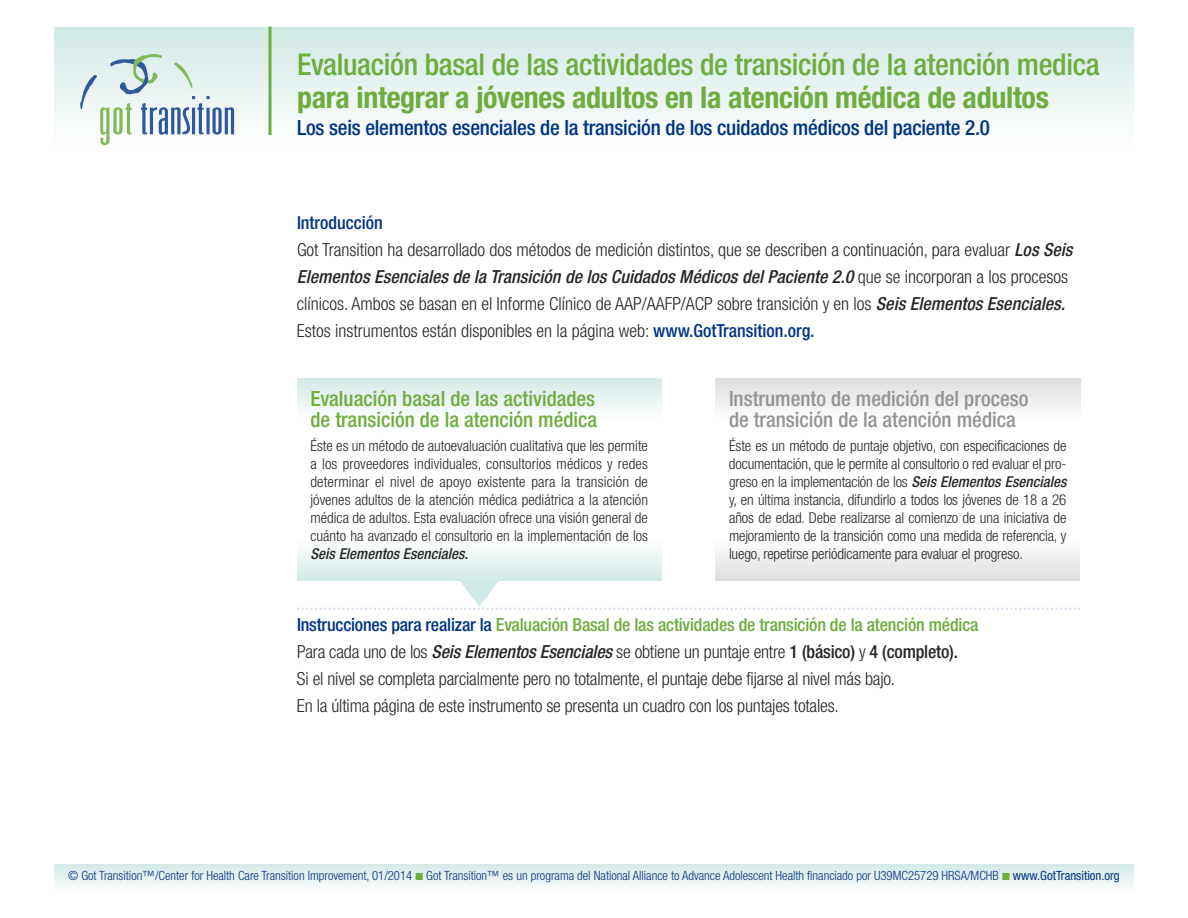
<style>
.page{position:relative;width:1188px;height:918px;background:#fff}
.page>*{position:absolute;margin:0;border:0;box-sizing:border-box;transform-origin:0 0}
.t1{font:500 condensed 30px "Helvetica Neue";letter-spacing:-.01em;color:#6dad3d}
.t2{font:700 condensed 30px "Helvetica Neue";letter-spacing:-.01em;color:#6dad3d}
.t3{font:500 condensed 21px "Helvetica Neue";letter-spacing:-.01em;color:#003484}
.t4{font:500 condensed 21px/21px "Helvetica Neue";color:#6dad3d}
.t5{font:500 condensed 21px/21px "Helvetica Neue";color:#939393}
.t6{font:300 condensed 18px/27px "Helvetica Neue";color:#272627}
.t7{font:300 condensed 15px/18px "Helvetica Neue";letter-spacing:-.005em;color:#272627;text-align:justify}
.t8{font:300 condensed 12.75px "Helvetica Neue";color:#003484}
.s1{font-weight:500;color:#003484}
.s2{font-weight:500;font-style:italic}
.s3{font-weight:500}
.s4{font-weight:500;color:#6dad3d}
.s5{color:#6dad3d}
.s6{font-weight:400}
</style>
<div class="page">
<div style="left:54px;top:27px;width:1080px;height:121px;background:linear-gradient(to bottom,#d1e9e6,#fefefe)"></div>
<hr style="left:268px;top:27px;width:3px;height:108px;background:#6dad3d">
<svg style="left:80px;top:54px;width:154px;height:91px"></svg>
<svg style="left:54px;top:864px;width:1080px;height:22px"></svg>
<div style="left:297px;top:378px;width:365px;height:40px;background:linear-gradient(to bottom,#d3e9e7,#fafdfd)"></div>
<div style="left:297px;top:540px;width:365px;height:41px;background:linear-gradient(to bottom,#fdfefe,#d3eae7)"></div>
<div style="left:716px;top:540px;width:364px;height:40px;background:linear-gradient(to bottom,#fdfefe,#dedfe0)"></div>
<div style="left:716px;top:378px;width:364px;height:40px;background:linear-gradient(to bottom,#dcdddf,#fbfcfc)"></div>
<svg style="left:297px;top:580px;width:783px;height:30px"></svg>
<h1 class="t1" style="left:297px;top:54px;width:804px">Evaluación basal de las actividades de transición de la atención medica</h1>
<h1 class="t2" style="left:297px;top:87px;width:753px">para integrar a jóvenes adultos en la atención médica de adultos</h1>
<h2 class="t3" style="left:297px;top:120px;width:694px">Los seis elementos esenciales de la transición de los cuidados médicos del paciente 2.0</h2>
<p class="t6" style="left:297px;top:210px;width:777px"><span class="s1">Introducción<br></span>Got Transition ha desarrollado dos métodos de medición distintos, que se describen a continuación, para evaluar <span class="s2">Los Seis Elementos Esenciales de la Transición de los Cuidados Médicos del Paciente 2.0</span> que se incorporan a los procesos clínicos. Ambos se basan en el Informe Clínico de AAP/AAFP/ACP sobre transición y en los <span class="s2">Seis Elementos Esenciales.<br></span>Estos instrumentos están disponibles en la página web: <span class="s1">www.GotTransition.org.</span></p>
<h2 class="t4" style="left:310px;top:390px;width:288px">Evaluación basal de las actividades de transición de la atención médica</h2>
<p class="t7" style="left:310px;top:438px;width:339px">Éste es un método de autoevaluación cualitativa que les permite a los proveedores individuales, consultorios médicos y redes determinar el nivel de apoyo existente para la transición de jóvenes adultos de la atención médica pediátrica a la atención médica de adultos. Esta evaluación ofrece una visión general de cuánto ha avanzado el consultorio en la implementación de los <span class="s2">Seis Elementos Esenciales</span><span class="s3">.</span></p>
<h2 class="t5" style="left:729px;top:390px;width:301px">Instrumento de medición del proceso de transición de la atención médica</h2>
<p class="t7" style="left:729px;top:438px;width:339px">Éste es un método de puntaje objetivo, con especificaciones de documentación, que le permite al consultorio o red evaluar el pro&shy;greso en la implementación de los <span class="s2">Seis Elementos Esenciales </span>y, en última instancia, difundirlo a todos los jóvenes de 18 a 26 años de edad. Debe realizarse al comienzo de una iniciativa de mejoramiento de la transición como una medida de referencia, y luego, repetirse periódicamente para evaluar el progreso.</p>
<p class="t6" style="left:297px;top:613px;width:683px"><span class="s1">Instrucciones para realizar la</span> <span class="s4">Evaluación Basal de las actividades de transición de la atención médica </span>Para cada uno de los <span class="s2">Seis Elementos Esenciales</span> se obtiene un puntaje entre <span class="s3">1 (básico)</span> y <span class="s3">4 (completo).<br></span>Si el nivel se completa parcialmente pero no totalmente, el puntaje debe fijarse al nivel más bajo.<br>En la última página de este instrumento se presenta un cuadro con los puntajes totales.</p>
<p class="t8" style="left:68px;top:871px;width:1053px">© Got Transition™/Center for Health Care Transition Improvement, 01/2014 <span class="s5">■</span> Got Transition™ es un programa del National Alliance to Advance Adolescent Health financiado por U39MC25729 HRSA/MCHB <span class="s5">■</span> <span class="s6">www.GotTransition.org</span></p>
</div>
